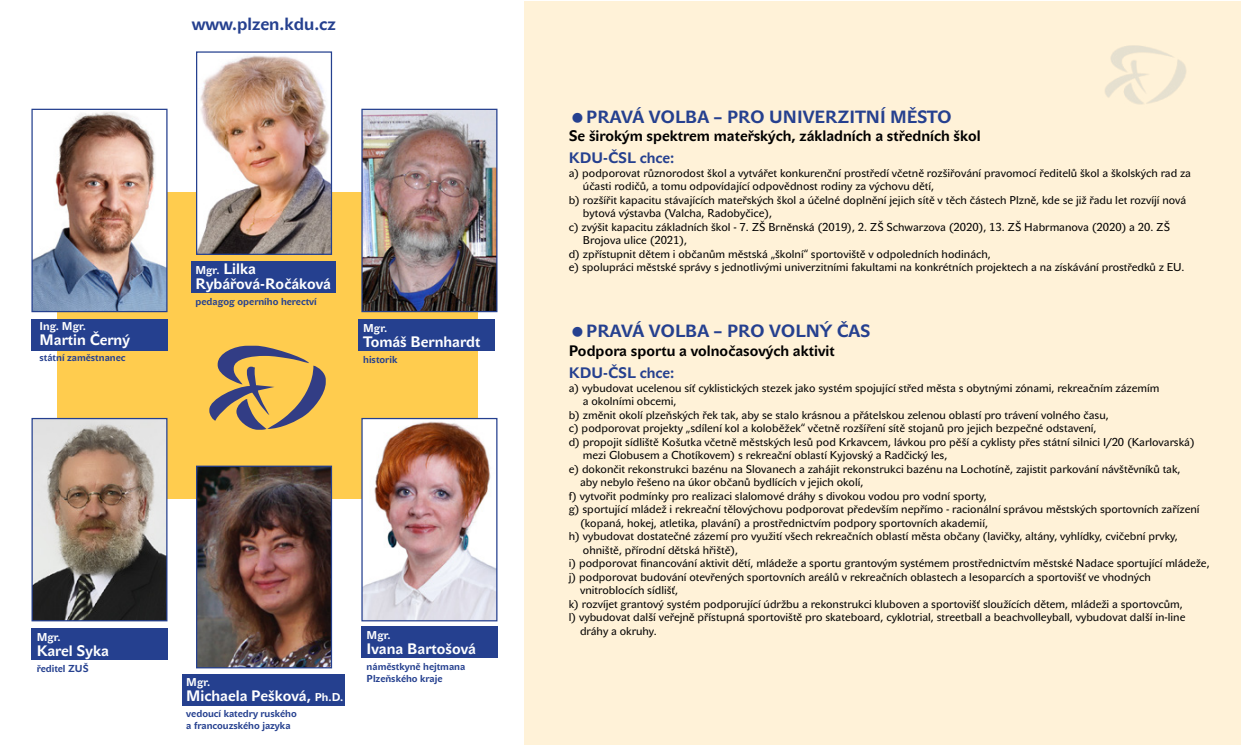
<style>
.page{position:relative;width:1241px;height:745px;background:#fff}
.page>*{position:absolute;margin:0;border:0;box-sizing:border-box;transform-origin:0 0}
.t1{font:700 17.5px "John Sans Text Pro";color:#25408f}
.t2{font:700 15px/15px "John Sans Text Pro";color:#fff}
.t3{font:700 15px "John Sans Text Pro";color:#000}
.t4{font:700 15px "John Sans Text Pro";color:#25408f}
.t5{font:11.25px "John Sans Text Pro";color:#000}
.t6{font:700 11.25px "John Sans Text Pro";color:#fff}
.t7{font:700 10px/12px "John Sans Text Pro";color:#25408f}
.s1{font-size:11.25px}
</style>
<div class="page">
<div style="left:57px;top:192px;width:420px;height:306px;background:#ffcc4e"></div>
<img style="left:363px;top:111px;width:132px;height:199px">
<div style="left:361px;top:109px;width:136px;height:203px;border:1px solid #25408f"></div>
<img style="left:198px;top:55px;width:132px;height:198px">
<div style="left:196px;top:51px;width:136px;height:204px;border:1px solid #25408f"></div>
<img style="left:33px;top:111px;width:132px;height:199px">
<div style="left:31px;top:109px;width:136px;height:203px;border:1px solid #25408f"></div>
<img style="left:198px;top:467px;width:132px;height:199px">
<div style="left:196px;top:465px;width:136px;height:203px;border:1px solid #25408f"></div>
<img style="left:363px;top:419px;width:132px;height:200px">
<div style="left:361px;top:417px;width:136px;height:204px;border:1px solid #25408f"></div>
<img style="left:33px;top:419px;width:132px;height:200px">
<div style="left:31px;top:417px;width:136px;height:204px;border:1px solid #25408f"></div>
<div style="left:191px;top:261px;width:145px;height:32px;background:#25408f"></div>
<div style="left:358px;top:319px;width:136px;height:31px;background:#25408f"></div>
<div style="left:31px;top:628px;width:136px;height:31px;background:#25408f"></div>
<div style="left:183px;top:674px;width:161px;height:31px;background:#25408f"></div>
<div style="left:361px;top:626px;width:136px;height:31px;background:#25408f"></div>
<div style="left:31px;top:319px;width:136px;height:31px;background:#25408f"></div>
<svg style="left:209px;top:345px;width:117px;height:84px"></svg>
<div style="left:524px;top:1px;width:716px;height:743px;background:#fff2d8"></div>
<img style="left:1105px;top:45px;width:81px;height:59px">
<h1 class="t1" style="left:192px;top:14px;width:145px">www.plzen.kdu.cz</h1>
<p class="t6" style="left:40px;top:319px;width:48px">Ing. Mgr.</p>
<h2 class="t2" style="left:40px;top:332px;width:92px">Martin Černý</h2>
<p class="t7" style="left:40px;top:351px;width:87px">státní zaměstnanec</p>
<h2 class="t2" style="left:195px;top:261px;width:137px"><span class="s1">Mgr.</span> Lilka<br>Rybářová-Ročáková</h2>
<p class="t7" style="left:195px;top:295px;width:123px">pedagog operního herectví</p>
<p class="t6" style="left:363px;top:321px;width:26px">Mgr.</p>
<h2 class="t2" style="left:363px;top:334px;width:119px">Tomáš Bernhardt</h2>
<p class="t7" style="left:363px;top:353px;width:36px">historik</p>
<p class="t6" style="left:37px;top:630px;width:26px">Mgr.</p>
<h2 class="t2" style="left:37px;top:643px;width:74px">Karel Syka</h2>
<p class="t7" style="left:37px;top:662px;width:53px">ředitel ZUŠ</p>
<p class="t6" style="left:186px;top:675px;width:26px">Mgr.</p>
<h2 class="t2" style="left:186px;top:688px;width:158px">Michaela Pešková, <span class="s1">Ph.D.</span></h2>
<p class="t7" style="left:186px;top:707px;width:112px">vedoucí katedry ruského a francouzského jazyka</p>
<p class="t6" style="left:366px;top:628px;width:26px">Mgr.</p>
<h2 class="t2" style="left:366px;top:641px;width:111px">Ivana Bartošová</h2>
<p class="t7" style="left:366px;top:660px;width:100px">náměstkyně hejtmana<br>Plzeňského kraje</p>
<h1 class="t1" style="left:586px;top:106px;width:367px">PRAVÁ VOLBA – PRO UNIVERZITNÍ MĚSTO</h1>
<h2 class="t3" style="left:568px;top:127px;width:413px">Se širokým spektrem mateřských, základních a středních škol</h2>
<h2 class="t4" style="left:568px;top:149px;width:107px">KDU-ČSL chce:</h2>
<p class="t5" style="left:568px;top:166px;width:623px">a) podporovat různorodost škol a vytvářet konkurenční prostředí včetně rozšiřování pravomocí ředitelů škol a školských rad za</p>
<p class="t5" style="left:583px;top:180px;width:353px">účasti rodičů, a tomu odpovídající odpovědnost rodiny za výchovu dětí,</p>
<p class="t5" style="left:568px;top:193px;width:619px">b) rozšířit kapacitu stávajících mateřských škol a účelné doplnění jejich sítě v těch částech Plzně, kde se již řadu let rozvíjí nová</p>
<p class="t5" style="left:583px;top:207px;width:191px">bytová výstavba (Valcha, Radobyčice),</p>
<p class="t5" style="left:568px;top:220px;width:602px">c) zvýšit kapacitu základních škol - 7. ZŠ Brněnská (2019), 2. ZŠ Schwarzova (2020), 13. ZŠ Habrmanova (2020) a 20. ZŠ</p>
<p class="t5" style="left:583px;top:234px;width:106px">Brojova ulice (2021),</p>
<p class="t5" style="left:568px;top:247px;width:423px">d) zpřístupnit dětem i občanům městská „školní“ sportoviště v odpoledních hodinách,</p>
<p class="t5" style="left:568px;top:261px;width:617px">e) spolupráci městské správy s jednotlivými univerzitními fakultami na konkrétních projektech a na získávání prostředků z EU.</p>
<h1 class="t1" style="left:586px;top:321px;width:286px">PRAVÁ VOLBA – PRO VOLNÝ ČAS</h1>
<h2 class="t3" style="left:568px;top:341px;width:267px">Podpora sportu a volnočasových aktivit</h2>
<h2 class="t4" style="left:568px;top:364px;width:107px">KDU-ČSL chce:</h2>
<p class="t5" style="left:568px;top:381px;width:592px">a) vybudovat ucelenou síť cyklistických stezek jako systém spojující střed města s obytnými zónami, rekreačním zázemím</p>
<p class="t5" style="left:583px;top:394px;width:95px">a okolními obcemi,</p>
<p class="t5" style="left:568px;top:408px;width:541px">b) změnit okolí plzeňských řek tak, aby se stalo krásnou a přátelskou zelenou oblastí pro trávení volného času,</p>
<p class="t5" style="left:568px;top:421px;width:529px">c) podporovat projekty „sdílení kol a koloběžek“ včetně rozšíření sítě stojanů pro jejich bezpečné odstavení,</p>
<p class="t5" style="left:568px;top:435px;width:627px">d) propojit sídliště Košutka včetně městských lesů pod Krkavcem, lávkou pro pěší a cyklisty přes státní silnici I/20 (Karlovarská)</p>
<p class="t5" style="left:583px;top:448px;width:366px">mezi Globusem a Chotíkovem) s rekreační oblastí Kyjovský a Radčický les,</p>
<p class="t5" style="left:568px;top:462px;width:613px">e) dokončit rekonstrukci bazénu na Slovanech a zahájit rekonstrukci bazénu na Lochotíně, zajistit parkování návštěvníků tak,</p>
<p class="t5" style="left:580px;top:475px;width:285px">aby nebylo řešeno na úkor občanů bydlících v jejich okolí,</p>
<p class="t5" style="left:568px;top:489px;width:419px">f) vytvořit podmínky pro realizaci slalomové dráhy s divokou vodou pro vodní sporty,</p>
<p class="t5" style="left:568px;top:502px;width:632px">g) sportující mládež i rekreační tělovýchovu podporovat především nepřímo - racionální správou městských sportovních zařízení</p>
<p class="t5" style="left:580px;top:516px;width:409px">(kopaná, hokej, atletika, plavání) a prostřednictvím podpory sportovních akademií,</p>
<p class="t5" style="left:568px;top:529px;width:610px">h) vybudovat dostatečné zázemí pro využití všech rekreačních oblastí města občany (lavičky, altány, vyhlídky, cvičební prvky,</p>
<p class="t5" style="left:583px;top:543px;width:157px">ohniště, přírodní dětská hřiště),</p>
<p class="t5" style="left:568px;top:556px;width:642px">i) podporovat financování aktivit dětí, mládeže a sportu grantovým systémem prostřednictvím městské Nadace sportující mládeže,</p>
<p class="t5" style="left:568px;top:570px;width:583px">j) podporovat budování otevřených sportovních areálů v rekreačních oblastech a lesoparcích a sportovišť ve vhodných</p>
<p class="t5" style="left:580px;top:583px;width:100px">vnitroblocích sídlišť,</p>
<p class="t5" style="left:568px;top:597px;width:615px">k) rozvíjet grantový systém podporující údržbu a rekonstrukci kluboven a sportovišť sloužících dětem, mládeži a sportovcům,</p>
<p class="t5" style="left:568px;top:610px;width:618px">l) vybudovat další veřejně přístupná sportoviště pro skateboard, cyklotrial, streetball a beachvolleyball, vybudovat další in-line</p>
<p class="t5" style="left:580px;top:624px;width:78px">dráhy a okruhy.</p>
</div>
